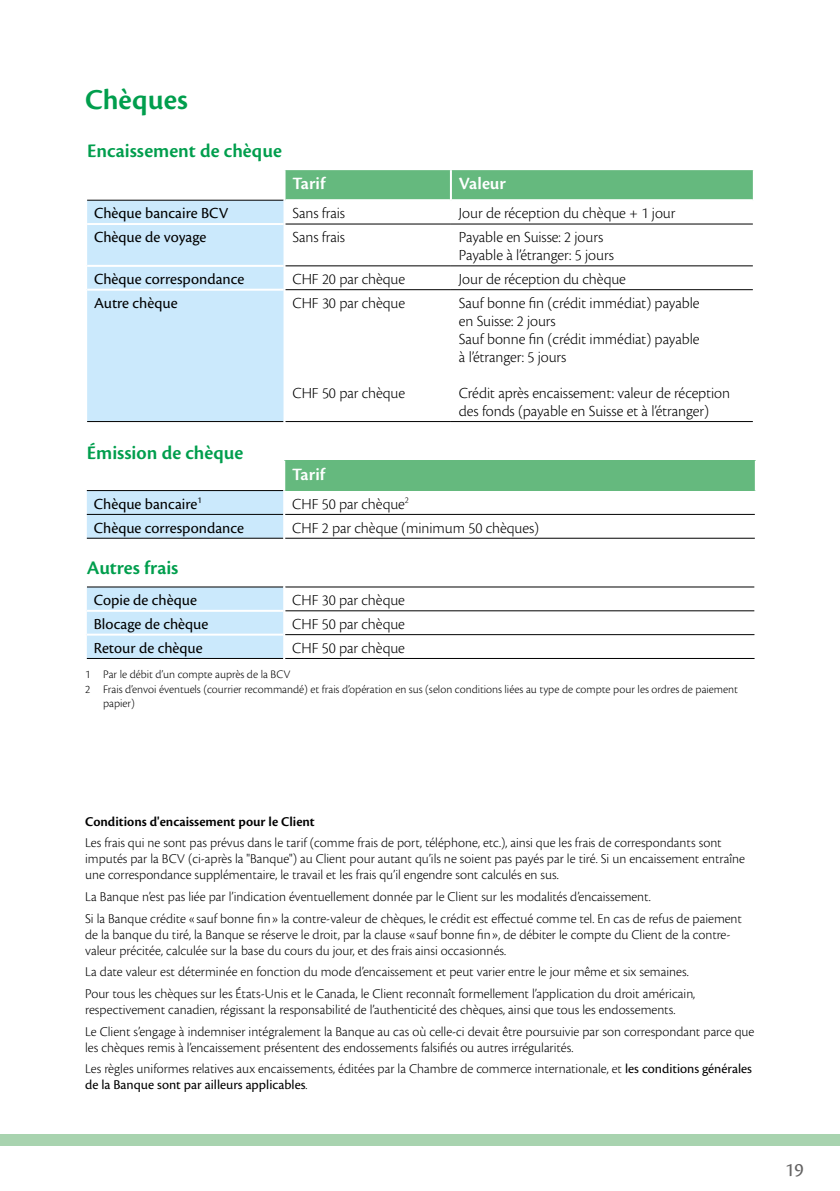
<style>
.page{position:relative;width:840px;height:1191px;background:#fff}
.page>*{position:absolute;margin:0;border:0;box-sizing:border-box;transform-origin:0 0}
.t1{font:600 30px "Cronos Pro";color:#009e4d}
.t2{font:600 20px "Cronos Pro";color:#009e4d}
.t3{font:20px "Cronos Pro";color:#646363}
.t4{font:600 18px "Cronos Pro";color:#fff}
.t5{font:300 16px/18px "Cronos Pro";letter-spacing:-.005em;color:#000}
.t6{font:16px "Cronos Pro";color:#000}
.t7{font:300 14px/21.6px "Cronos Pro";color:#000}
.t8{font:14px "Cronos Pro";color:#000}
.t9{font:600 14px "Cronos Pro";color:#000}
.t10{font:300 12px "Cronos Pro";color:#000}
.s1{font-weight:400}
.s2{font-weight:300}
</style>
<div class="page">
<div style="left:0;top:1134px;width:839px;height:11px;background:#a8d3af"></div>
<div style="left:285px;top:170px;width:467px;height:29px;background:#65b97e"></div>
<div style="left:87px;top:201px;width:196px;height:220px;background:#cbe9fc"></div>
<hr style="left:449px;top:170px;width:2px;height:30px;background:#fff">
<hr style="left:87px;top:200px;width:196px;height:1px;background:#000">
<hr style="left:87px;top:223px;width:196px;height:2px;background:#fff">
<hr style="left:87px;top:265px;width:196px;height:2px;background:#fff">
<hr style="left:87px;top:289px;width:196px;height:2px;background:#fff">
<hr style="left:87px;top:421px;width:196px;height:1px;background:#000">
<hr style="left:285px;top:224px;width:165px;height:1px;background:#000">
<hr style="left:450px;top:224px;width:302px;height:1px;background:#000">
<hr style="left:285px;top:265px;width:165px;height:1px;background:#000">
<hr style="left:285px;top:289px;width:165px;height:1px;background:#000">
<hr style="left:450px;top:265px;width:302px;height:1px;background:#000">
<hr style="left:450px;top:289px;width:302px;height:1px;background:#000">
<hr style="left:285px;top:421px;width:165px;height:1px;background:#000">
<hr style="left:450px;top:421px;width:302px;height:1px;background:#000">
<div style="left:284px;top:460px;width:471px;height:30px;background:#65b97e"></div>
<div style="left:87px;top:491px;width:196px;height:47px;background:#cbe9fc"></div>
<hr style="left:754px;top:460px;width:2px;height:30px;background:#fff">
<hr style="left:87px;top:514px;width:196px;height:1px;background:#000">
<hr style="left:87px;top:538px;width:196px;height:1px;background:#000">
<hr style="left:283px;top:460px;width:2px;height:30px;background:#fff">
<hr style="left:87px;top:490px;width:196px;height:1px;background:#000">
<hr style="left:285px;top:514px;width:469px;height:1px;background:#000">
<hr style="left:285px;top:538px;width:469px;height:1px;background:#000">
<div style="left:87px;top:587px;width:196px;height:71px;background:#cbe9fc"></div>
<hr style="left:87px;top:586px;width:196px;height:1px;background:#000">
<hr style="left:285px;top:586px;width:469px;height:1px;background:#000">
<hr style="left:285px;top:610px;width:469px;height:1px;background:#000">
<hr style="left:87px;top:610px;width:196px;height:2px;background:#fff">
<hr style="left:87px;top:633px;width:196px;height:2px;background:#fff">
<hr style="left:87px;top:658px;width:196px;height:1px;background:#000">
<hr style="left:285px;top:634px;width:469px;height:1px;background:#000">
<hr style="left:285px;top:658px;width:469px;height:1px;background:#000">
<h1 class="t1" style="left:85px;top:82px;width:104px">Chèques</h1>
<h2 class="t2" style="left:87px;top:140px;width:196px">Encaissement de chèque</h2>
<p class="t4" style="left:292px;top:173px;width:34px">Tarif</p>
<p class="t4" style="left:458px;top:173px;width:48px">Valeur</p>
<p class="t6" style="left:94px;top:204px;width:136px">Chèque bancaire BCV</p>
<p class="t5" style="left:292px;top:204px;width:54px">Sans frais</p>
<p class="t5" style="left:458px;top:204px;width:218px">Jour de réception du chèque + 1 jour</p>
<p class="t6" style="left:94px;top:228px;width:114px">Chèque de voyage</p>
<p class="t5" style="left:292px;top:228px;width:54px">Sans frais</p>
<p class="t5" style="left:458px;top:228px;width:156px">Payable en Suisse: 2 jours<br>Payable à l’étranger: 5 jours</p>
<p class="t6" style="left:94px;top:270px;width:152px">Chèque correspondance</p>
<p class="t5" style="left:292px;top:270px;width:114px">CHF 20 par chèque</p>
<p class="t5" style="left:458px;top:270px;width:168px">Jour de réception du chèque</p>
<p class="t6" style="left:94px;top:294px;width:85px">Autre chèque</p>
<p class="t5" style="left:292px;top:294px;width:114px">CHF 30 par chèque</p>
<p class="t5" style="left:458px;top:294px;width:242px">Sauf bonne fin (crédit immédiat) payable en Suisse: 2 jours<br>Sauf bonne fin (crédit immédiat) payable à l’étranger: 5 jours</p>
<p class="t5" style="left:458px;top:384px;width:272px">Crédit après encaissement: valeur de réception des fonds (payable en Suisse et à l’étranger)</p>
<p class="t5" style="left:292px;top:384px;width:114px">CHF 50 par chèque</p>
<h2 class="t2" style="left:87px;top:441px;width:158px">Émission de chèque</h2>
<p class="t4" style="left:292px;top:464px;width:34px">Tarif</p>
<p class="t6" style="left:94px;top:494px;width:109px">Chèque bancaire<sup>1</sup></p>
<p class="t5" style="left:292px;top:494px;width:118px">CHF 50 par chèque<sup>2</sup></p>
<p class="t6" style="left:94px;top:518px;width:152px">Chèque correspondance</p>
<p class="t5" style="left:292px;top:518px;width:248px">CHF 2 par chèque (minimum 50 chèques)</p>
<h2 class="t2" style="left:87px;top:556px;width:93px">Autres frais</h2>
<p class="t6" style="left:94px;top:591px;width:105px">Copie de chèque</p>
<p class="t5" style="left:292px;top:591px;width:114px">CHF 30 par chèque</p>
<p class="t6" style="left:94px;top:615px;width:116px">Blocage de chèque</p>
<p class="t5" style="left:292px;top:615px;width:114px">CHF 50 par chèque</p>
<p class="t6" style="left:94px;top:638px;width:110px">Retour de chèque</p>
<p class="t5" style="left:292px;top:639px;width:114px">CHF 50 par chèque</p>
<p class="t10" style="left:85px;top:668px;width:207px">1 Par le débit d’un compte auprès de la BCV</p>
<p class="t10" style="left:85px;top:682px;width:654px">2 Frais d’envoi éventuels (courrier recommandé) et frais d’opération en sus (selon conditions liées au type de compte pour les ordres de paiement</p>
<p class="t10" style="left:103px;top:696px;width:33px">papier)</p>
<p class="t9" style="left:85px;top:813px;width:231px">Conditions d'encaissement pour le Client</p>
<p class="t7" style="left:85px;top:835px;width:661px;line-height:16px">Les frais qui ne sont pas prévus dans le tarif (comme frais de port, téléphone, etc.), ainsi que les frais de correspondants sont imputés par la BCV (ci-après la "Banque") au Client pour autant qu’ils ne soient pas payés par le tiré. Si un encaissement entraîne une correspondance supplémentaire, le travail et les frais qu’il engendre sont calculés en sus.</p>
<p class="t7" style="left:85px;top:885px;width:658px">La Banque n’est pas liée par l’indication éventuellement donnée par le Client sur les modalités d’encaissement.<br>Si la Banque crédite «sauf bonne fin» la contre-valeur de chèques, le crédit est effectué comme tel. En cas de refus de paiement</p>
<p class="t7" style="left:85px;top:926px;width:646px;line-height:16px">de la banque du tiré, la Banque se réserve le droit, par la clause «sauf bonne fin», de débiter le compte du Client de la contre&shy;valeur précitée, calculée sur la base du cours du jour, et des frais ainsi occasionnés.</p>
<p class="t7" style="left:85px;top:961px;width:611px">La date valeur est déterminée en fonction du mode d’encaissement et peut varier entre le jour même et six semaines.<br>Pour tous les chèques sur les États-Unis et le Canada, le Client reconnaît formellement l’application du droit américain,</p>
<p class="t7" style="left:85px;top:998px;width:670px">respectivement canadien, régissant la responsabilité de l’authenticité des chèques, ainsi que tous les endossements.<br>Le Client s’engage à indemniser intégralement la Banque au cas où celle-ci devait être poursuivie par son correspondant parce que</p>
<p class="t7" style="left:85px;top:1036px;width:668px">les chèques remis à l’encaissement présentent des endossements falsifiés ou autres irrégularités.<br>Les règles uniformes relatives aux encaissements, éditées par la Chambre de commerce internationale, et <span class="s1">les conditions générales</span></p>
<p class="t8" style="left:85px;top:1077px;width:224px">de la Banque sont par ailleurs applicables<span class="s2">.</span></p>
<h2 class="t3" style="left:784px;top:1158px;width:20px">19</h2>
</div>
